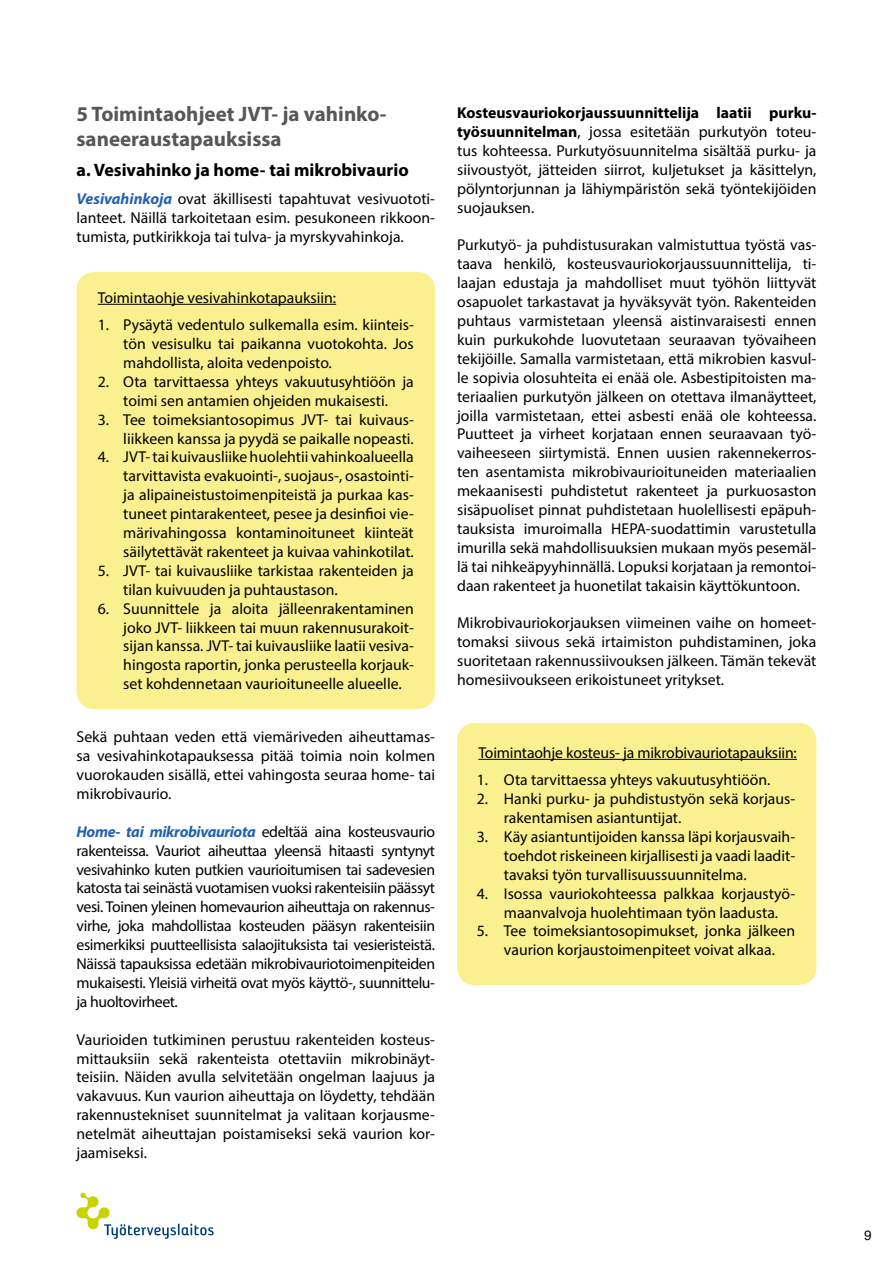
<style>
.page{position:relative;width:893px;height:1263px;background:#fff}
.page>*{position:absolute;margin:0;border:0;box-sizing:border-box;transform-origin:0 0}
.t1{font:700 21px/25.2px "Myriad Pro";color:#575756}
.t2{font:700 18px "Myriad Pro";color:#000}
.t3{font:15.75px/18.9px "Myriad Pro";color:#000;text-align:justify}
.t4{font:13.5px "Helvetica LT Std";color:#000}
.s1{font-weight:700;font-style:italic;color:#2362ad}
.s2{font-weight:700}
</style>
<div class="page">
<svg style="left:77px;top:1193px;width:137px;height:46px"></svg>
<div style="left:77px;top:272px;width:358px;height:437px;background:#faf08f;border-radius:18px"></div>
<hr style="left:98px;top:304px;width:238px;height:1px;background:#000">
<div style="left:457px;top:723px;width:359px;height:262px;background:#faf08f;border-radius:18px"></div>
<hr style="left:478px;top:759px;width:319px;height:1px;background:#000">
<h1 class="t1" style="left:77px;top:101px;width:312px">5 Toimintaohjeet JVT- ja vahinko&shy;saneeraustapauksissa</h1>
<p class="t2" style="left:77px;top:158px;width:334px">a. Vesivahinko ja home- tai mikrobivaurio</p>
<p class="t3" style="left:77px;top:189px;width:360px"><span class="s1">Vesivahinkoja</span> ovat äkillisesti tapahtuvat vesivuototi&shy;lanteet. Näillä tarkoitetaan esim. pesukoneen rikkoon&shy;tumista, putkirikkoja tai tulva- ja myrskyvahinkoja.</p>
<p class="t3" style="left:98px;top:288px;width:240px">Toimintaohje vesivahinkotapauksiin:</p>
<p class="t3" style="left:123px;top:315px;width:292px;text-indent:-26px">1. Pysäytä vedentulo sulkemalla esim. kiinteis&shy;tön vesisulku tai paikanna vuotokohta. Jos mahdollista, aloita vedenpoisto.</p>
<p class="t3" style="left:98px;top:372px;width:318px;text-align:center">2. Ota tarvittaessa yhteys vakuutusyhtiöön ja toimi sen antamien ohjeiden mukaisesti.</p>
<p class="t3" style="left:98px;top:410px;width:318px;text-align:right">3. Tee toimeksiantosopimus JVT- tai kuivaus&shy;liikkeen kanssa ja pyydä se paikalle nopeasti.</p>
<p class="t3" style="left:123px;top:447px;width:292px;text-indent:-26px">4. JVT- tai kuivausliike huolehtii vahinkoalueella tarvittavista evakuointi-, suojaus-, osastointi&shy;ja alipaineistustoimenpiteistä ja purkaa kas&shy;tuneet pintarakenteet, pesee ja desinfioi vie&shy;märivahingossa kontaminoituneet kiinteät säilytettävät rakenteet ja kuivaa vahinkotilat.</p>
<p class="t3" style="left:123px;top:561px;width:292px;text-indent:-26px">5. JVT- tai kuivausliike tarkistaa rakenteiden ja tilan kuivuuden ja puhtaustason.</p>
<p class="t3" style="left:123px;top:599px;width:292px;text-indent:-26px">6. Suunnittele ja aloita jälleenrakentaminen joko JVT- liikkeen tai muun rakennusurakoit&shy;sijan kanssa. JVT- tai kuivausliike laatii vesiva&shy;hingosta raportin, jonka perusteella korjauk&shy;set kohdennetaan vaurioituneelle alueelle.</p>
<p class="t3" style="left:77px;top:727px;width:360px">Sekä puhtaan veden että viemäriveden aiheuttamas&shy;sa vesivahinkotapauksessa pitää toimia noin kolmen vuorokauden sisällä, ettei vahingosta seuraa home- tai mikrobivaurio.</p>
<p class="t3" style="left:77px;top:822px;width:360px"><span class="s1">Home- tai mikrobivauriota</span> edeltää aina kosteusvaurio rakenteissa. Vauriot aiheuttaa yleensä hitaasti syntynyt vesivahinko kuten putkien vaurioitumisen tai sadevesien katosta tai seinästä vuotamisen vuoksi rakenteisiin päässyt vesi. Toinen yleinen homevaurion aiheuttaja on rakennus&shy;virhe, joka mahdollistaa kosteuden pääsyn rakenteisiin esimerkiksi puutteellisista salaojituksista tai vesieristeistä.<br>Näissä tapauksissa edetään mikrobivauriotoimenpiteiden mukaisesti. Yleisiä virheitä ovat myös käyttö-, suunnittelu&shy;ja huoltovirheet.</p>
<p class="t3" style="left:77px;top:1030px;width:360px">Vaurioiden tutkiminen perustuu rakenteiden kosteus&shy;mittauksiin sekä rakenteista otettaviin mikrobinäyt&shy;teisiin. Näiden avulla selvitetään ongelman laajuus ja vakavuus. Kun vaurion aiheuttaja on löydetty, tehdään rakennustekniset suunnitelmat ja valitaan korjausme&shy;netelmät aiheuttajan poistamiseksi sekä vaurion kor&shy;jaamiseksi.</p>
<p class="t3" style="left:457px;top:103px;width:361px"><span class="s2">Kosteusvauriokorjaussuunnittelija laatii purku&shy;työsuunnitelman</span>, jossa esitetään purkutyön toteu&shy;tus kohteessa. Purkutyösuunnitelma sisältää purku- ja siivoustyöt, jätteiden siirrot, kuljetukset ja käsittelyn, pölyntorjunnan ja lähiympäristön sekä työntekijöiden suojauksen.</p>
<p class="t3" style="left:457px;top:235px;width:361px">Purkutyö- ja puhdistusurakan valmistuttua työstä vas&shy;taava henkilö, kosteusvauriokorjaussuunnittelija, ti&shy;laajan edustaja ja mahdolliset muut työhön liittyvät osapuolet tarkastavat ja hyväksyvät työn. Rakenteiden puhtaus varmistetaan yleensä aistinvaraisesti ennen kuin purkukohde luovutetaan seuraavan työvaiheen tekijöille. Samalla varmistetaan, että mikrobien kasvul&shy;le sopivia olosuhteita ei enää ole. Asbestipitoisten ma&shy;teriaalien purkutyön jälkeen on otettava ilmanäytteet, joilla varmistetaan, ettei asbesti enää ole kohteessa.<br>Puutteet ja virheet korjataan ennen seuraavaan työ&shy;vaiheeseen siirtymistä. Ennen uusien rakennekerros&shy;ten asentamista mikrobivaurioituneiden materiaalien mekaanisesti puhdistetut rakenteet ja purkuosaston sisäpuoliset pinnat puhdistetaan huolellisesti epäpuh&shy;tauksista imuroimalla HEPA-suodattimin varustetulla imurilla sekä mahdollisuuksien mukaan myös pesemäl&shy;lä tai nihkeäpyyhinnällä. Lopuksi korjataan ja remontoi&shy;daan rakenteet ja huonetilat takaisin käyttökuntoon.</p>
<p class="t3" style="left:457px;top:613px;width:361px">Mikrobivauriokorjauksen viimeinen vaihe on homeet&shy;tomaksi siivous sekä irtaimiston puhdistaminen, joka suoritetaan rakennussiivouksen jälkeen. Tämän tekevät homesiivoukseen erikoistuneet yritykset.</p>
<p class="t3" style="left:478px;top:743px;width:320px">Toimintaohje kosteus- ja mikrobivauriotapauksiin:</p>
<p class="t3" style="left:477px;top:770px;width:295px">1. Ota tarvittaessa yhteys vakuutusyhtiöön.</p>
<p class="t3" style="left:504px;top:789px;width:293px;text-indent:-27px">2. Hanki purku- ja puhdistustyön sekä korjaus&shy;rakentamisen asiantuntijat.</p>
<p class="t3" style="left:504px;top:827px;width:293px;text-indent:-27px">3. Käy asiantuntijoiden kanssa läpi korjausvaih&shy;toehdot riskeineen kirjallisesti ja vaadi laadit&shy;tavaksi työn turvallisuussuunnitelma.</p>
<p class="t3" style="left:504px;top:884px;width:293px;text-indent:-27px">4. Isossa vauriokohteessa palkkaa korjaustyö&shy;maanvalvoja huolehtimaan työn laadusta.</p>
<p class="t3" style="left:477px;top:921px;width:320px;text-align:center">5. Tee toimeksiantosopimukset, jonka jälkeen vaurion korjaustoimenpiteet voivat alkaa.</p>
<p class="t4" style="left:864px;top:1227px;width:9px">9</p>
</div>
